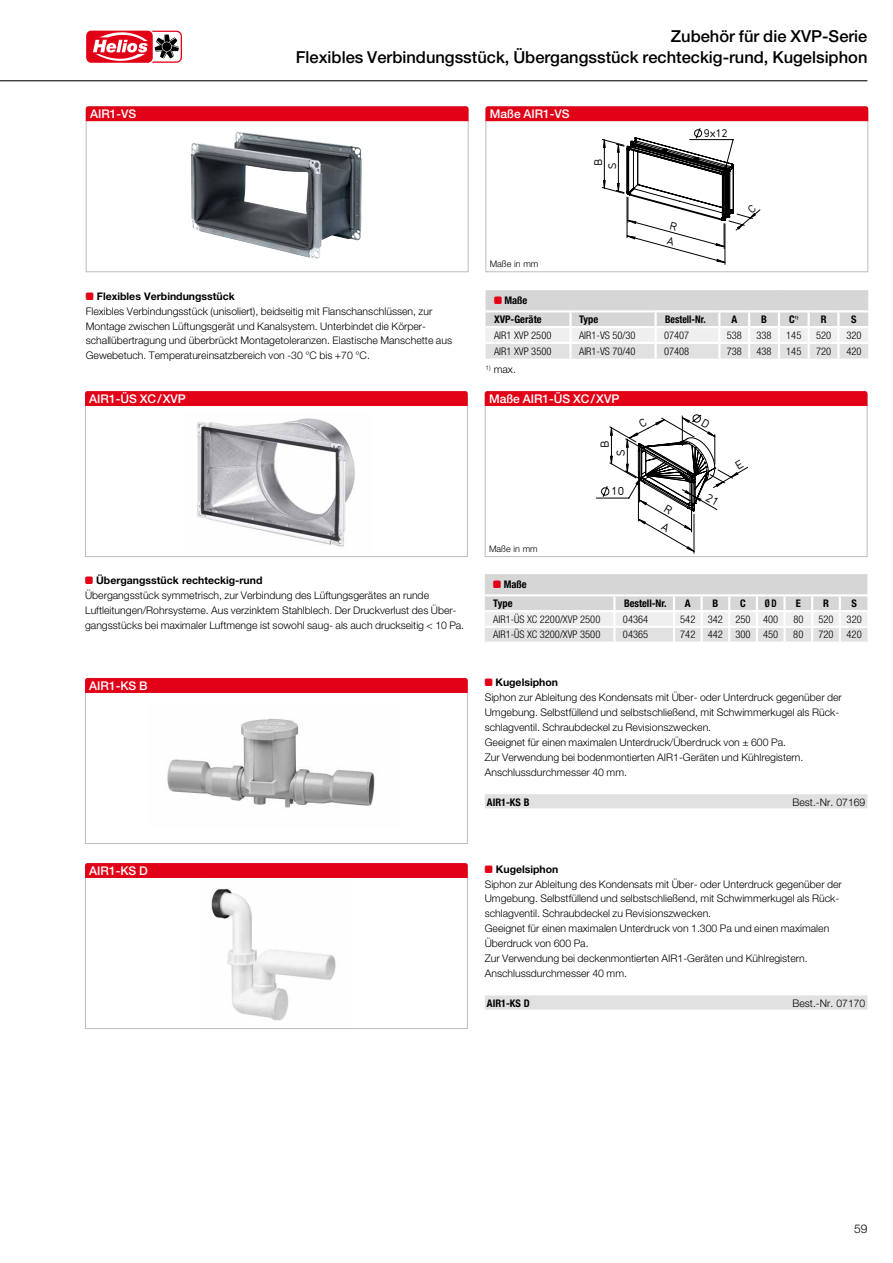
<style>
.page{position:relative;width:893px;height:1263px;background:#fff}
.page>*{position:absolute;margin:0;border:0;box-sizing:border-box;transform-origin:0 0}
.t1{font:500 16.5px/21px "Helvetica Neue LTW1 G";color:#000;text-align:right}
.t2{font:500 12px "Helvetica Neue LTW1 G";color:#fff}
.t3{font:300 12px "Helvetica Neue LTW1 G";color:#000}
.t4{font:10.8px "DIN17 SB";color:#000}
.t5{font:300 10.5px/14.9px "Helvetica Neue LTW1 G";color:#000}
.t6{font:300 condensed 10.5px "Helvetica Neue LTW1 G";color:#000}
.t7{font:700 condensed 10.5px/19px "Helvetica Neue LTW1 G";color:#000}
.t8{font:700 condensed 10.5px "Helvetica Neue LTW1 G";color:#000;scale:.93 1}
.t9{font:700 condensed 10.5px "Helvetica Neue LTW1 G";color:#000;scale:.86 1}
.t10{font:10.35px "DIN17 SB";color:#000}
.t11{font:300 9px "Helvetica Neue LTW1 G";color:#000}
.t12{font:700 condensed 4.5px "Helvetica Neue LTW1 G";color:#000}
.s1{font-family:"Helios";font-weight:400;color:#e20017}
.s2{font-weight:700}
.s3{font-family:"Helios";font-weight:400;font-stretch:normal;color:#e20017}
</style>
<div class="page">
<svg style="left:85px;top:107px;width:384px;height:166px"></svg>
<svg style="left:485px;top:290px;width:383px;height:69px"></svg>
<hr style="left:569px;top:312px;width:3px;height:14px;background:#fff">
<hr style="left:569px;top:328px;width:3px;height:14px;background:#fff">
<hr style="left:569px;top:344px;width:3px;height:15px;background:#fff">
<div style="left:86px;top:106px;width:382px;height:15px;background:#e20017"></div>
<svg style="left:485px;top:108px;width:384px;height:165px"></svg>
<div style="left:485px;top:106px;width:383px;height:15px;background:#e20017"></div>
<div style="left:485px;top:794px;width:382px;height:14px;background:#e1e1e1"></div>
<svg style="left:85px;top:693px;width:383px;height:151px"></svg>
<svg style="left:85px;top:678px;width:383px;height:15px;background:#e10118"></svg>
<svg style="left:485px;top:574px;width:382px;height:67px"></svg>
<svg style="left:85px;top:406px;width:383px;height:151px"></svg>
<div style="left:85px;top:391px;width:383px;height:15px;background:#e20017"></div>
<svg style="left:484px;top:392px;width:384px;height:165px"></svg>
<img style="left:185px;top:412px;width:187px;height:139px">
<div style="left:485px;top:995px;width:382px;height:14px;background:#e1e1e1"></div>
<svg style="left:85px;top:878px;width:383px;height:151px"></svg>
<div style="left:85px;top:863px;width:383px;height:15px;background:#e20017"></div>
<hr style="left:0;top:80px;width:867px;height:1px;background:#000">
<svg style="left:86px;top:30px;width:96px;height:33px"></svg>
<svg style="left:485px;top:391px;width:382px;height:163px"></svg>
<svg style="left:602px;top:128px;width:158px;height:137px"></svg>
<p class="t2" style="left:90px;top:107px;width:48px">AIR1-VS</p>
<h1 class="t1" style="left:296px;top:25px;width:573px">Zubehör für die XVP-Serie<br>Flexibles Verbindungsstück, Übergangsstück rechteckig-rund, Kugelsiphon</h1>
<p class="t2" style="left:490px;top:107px;width:81px">Maße AIR1-VS</p>
<p class="t10" style="left:591px;top:166px;width:9px;rotate:-90deg">B</p>
<p class="t10" style="left:605px;top:169px;width:8px;rotate:-90deg">S</p>
<p class="t11" style="left:490px;top:259px;width:50px">Maße in mm</p>
<p class="t10" style="left:704px;top:126px;width:25px">9x12</p>
<p class="t5" style="left:86px;top:289px;width:368px"><span class="s1">B</span> <span class="s2">Flexibles Verbindungsstück<br></span>Flexibles Verbindungsstück (unisoliert), beidseitig mit Flanschanschlüssen, zur Montage zwischen Lüftungsgerät und Kanalsystem. Unterbindet die Körper&shy;schallübertragung und überbrückt Montagetoleranzen. Elastische Manschette aus Gewebetuch. Temperatureinsatzbereich von -30 °C bis +70 °C.</p>
<p class="t7" style="left:494px;top:291px;width:49px"><span class="s3">B</span> Maße<br>XVP-Geräte</p>
<p class="t7" style="left:579px;top:310px;width:21px">Type</p>
<p class="t8" style="left:665px;top:313px;width:45px">Bestell-Nr.</p>
<p class="t7" style="left:731px;top:310px;width:7px">A</p>
<p class="t7" style="left:761px;top:310px;width:7px">B</p>
<p class="t7" style="left:789px;top:310px;width:7px">C</p>
<p class="t12" style="left:795px;top:314px;width:5px">1)</p>
<p class="t7" style="left:821px;top:310px;width:7px">R</p>
<p class="t7" style="left:851px;top:310px;width:7px">S</p>
<p class="t6" style="left:494px;top:329px;width:59px">AIR1 XVP 2500</p>
<p class="t6" style="left:579px;top:329px;width:58px">AIR1-VS 50/30</p>
<p class="t6" style="left:664px;top:329px;width:27px">07407</p>
<p class="t6" style="left:727px;top:329px;width:17px">538</p>
<p class="t6" style="left:756px;top:329px;width:17px">338</p>
<p class="t6" style="left:786px;top:329px;width:17px">145</p>
<p class="t6" style="left:816px;top:329px;width:17px">520</p>
<p class="t6" style="left:846px;top:329px;width:17px">320</p>
<p class="t6" style="left:494px;top:345px;width:59px">AIR1 XVP 3500</p>
<p class="t6" style="left:579px;top:345px;width:58px">AIR1-VS 70/40</p>
<p class="t6" style="left:664px;top:345px;width:27px">07408</p>
<p class="t6" style="left:727px;top:345px;width:17px">738</p>
<p class="t6" style="left:756px;top:345px;width:17px">438</p>
<p class="t6" style="left:786px;top:345px;width:17px">145</p>
<p class="t6" style="left:816px;top:345px;width:17px">720</p>
<p class="t6" style="left:846px;top:345px;width:17px">420</p>
<p class="t5" style="left:485px;top:362px;width:32px"><sup>1)</sup> max.</p>
<p class="t2" style="left:89px;top:391px;width:98px">AIR1-ÜS XC/XVP</p>
<p class="t2" style="left:489px;top:391px;width:132px">Maße AIR1-ÜS XC/XVP</p>
<p class="t4" style="left:598px;top:448px;width:9px;rotate:-90deg">B</p>
<p class="t11" style="left:489px;top:543px;width:50px">Maße in mm</p>
<p class="t4" style="left:614px;top:456px;width:8px;rotate:-90deg">S</p>
<p class="t4" style="left:611px;top:484px;width:14px">10</p>
<p class="t5" style="left:85px;top:572px;width:381px"><span class="s1">B</span> <span class="s2">Übergangsstück rechteckig-rund<br></span>Übergangsstück symmetrisch, zur Verbindung des Lüftungsgerätes an runde Luftleitungen/Rohrsysteme. Aus verzinktem Stahlblech. Der Druckverlust des Über&shy;gangsstücks bei maximaler Luftmenge ist sowohl saug- als auch druckseitig &lt; 10 Pa.</p>
<p class="t7" style="left:493px;top:575px;width:35px"><span class="s3">B</span> Maße<br>Type</p>
<p class="t7" style="left:624px;top:594px;width:44px">Bestell-Nr.</p>
<p class="t7" style="left:685px;top:594px;width:7px">A</p>
<p class="t7" style="left:712px;top:594px;width:7px">B</p>
<p class="t7" style="left:740px;top:594px;width:7px">C</p>
<p class="t9" style="left:765px;top:597px;width:15px">Ø D</p>
<p class="t7" style="left:796px;top:594px;width:7px">E</p>
<p class="t7" style="left:823px;top:594px;width:7px">R</p>
<p class="t7" style="left:851px;top:594px;width:7px">S</p>
<p class="t6" style="left:493px;top:613px;width:109px">AIR1-ÜS XC 2200/XVP 2500</p>
<p class="t6" style="left:623px;top:613px;width:27px">04364</p>
<p class="t6" style="left:680px;top:613px;width:100px">542 342 250 400</p>
<p class="t6" style="left:793px;top:613px;width:12px">80</p>
<p class="t6" style="left:818px;top:613px;width:45px">520 320</p>
<p class="t6" style="left:493px;top:629px;width:109px">AIR1-ÜS XC 3200/XVP 3500</p>
<p class="t6" style="left:623px;top:629px;width:27px">04365</p>
<p class="t6" style="left:680px;top:629px;width:100px">742 442 300 450</p>
<p class="t6" style="left:793px;top:629px;width:12px">80</p>
<p class="t6" style="left:818px;top:629px;width:45px">720 420</p>
<p class="t2" style="left:89px;top:678px;width:60px">AIR1-KS B</p>
<p class="t2" style="left:89px;top:863px;width:60px">AIR1-KS D</p>
<p class="t5" style="left:485px;top:674px;width:359px"><span class="s1">B</span> <span class="s2">Kugelsiphon<br></span>Siphon zur Ableitung des Kondensats mit Über- oder Unterdruck gegenüber der Umgebung. Selbstfüllend und selbstschließend, mit Schwimmerkugel als Rück&shy;schlagventil. Schraubdeckel zu Revisionszwecken.<br>Geeignet für einen maximalen Unterdruck/Überdruck von ± 600 Pa.<br>Zur Verwendung bei bodenmontierten AIR1-Geräten und Kühlregistern.<br>Anschlussdurchmesser 40 mm.</p>
<p class="t7" style="left:487px;top:792px;width:44px">AIR1-KS B</p>
<p class="t5" style="left:793px;top:794px;width:74px">Best.-Nr. 07169</p>
<p class="t5" style="left:485px;top:861px;width:359px"><span class="s1">B</span> <span class="s2">Kugelsiphon<br></span>Siphon zur Ableitung des Kondensats mit Über- oder Unterdruck gegenüber der Umgebung. Selbstfüllend und selbstschließend, mit Schwimmerkugel als Rück&shy;schlagventil. Schraubdeckel zu Revisionszwecken.<br>Geeignet für einen maximalen Unterdruck von 1.300 Pa und einen maximalen Überdruck von 600 Pa.<br>Zur Verwendung bei deckenmontierten AIR1-Geräten und Kühlregistern.<br>Anschlussdurchmesser 40 mm.</p>
<p class="t7" style="left:487px;top:993px;width:44px">AIR1-KS D</p>
<p class="t5" style="left:793px;top:995px;width:74px">Best.-Nr. 07170</p>
<p class="t3" style="left:854px;top:1222px;width:15px">59</p>
</div>
